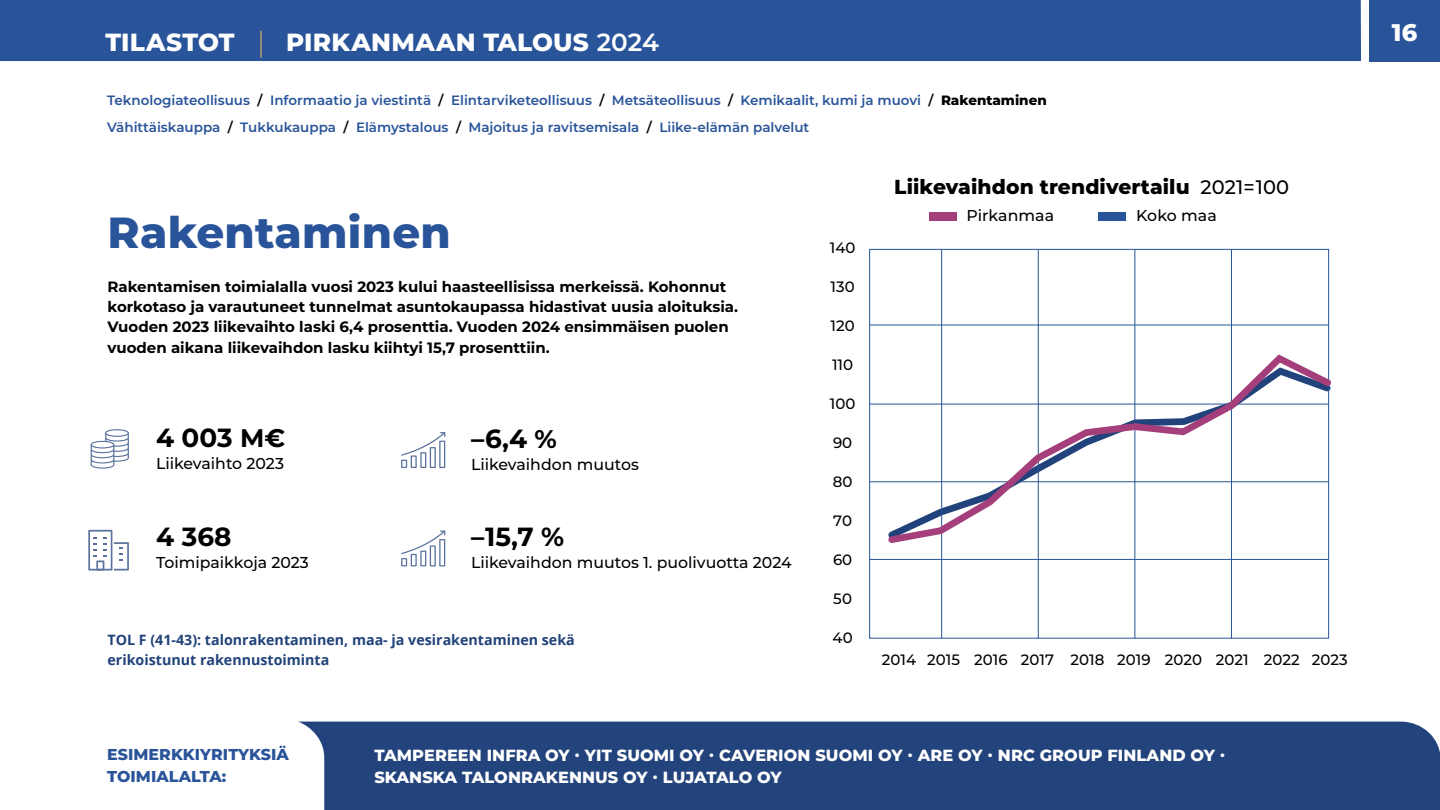
<style>
.page{position:relative;width:1440px;height:810px;background:#fff}
.page>*{position:absolute;margin:0;border:0;box-sizing:border-box;transform-origin:0 0}
.Otsikko_-_tilasto{font:800 43.5px "Montserrat";letter-spacing:.005em;color:#29549a}
.Tilasto_-_numeroarvo{font:700 26.25px "Montserrat";color:#000}
.TILASTOSIVUT{font:800 24.75px "Montserrat";letter-spacing:.01em;color:#fff}
.t1{font:800 24px "Montserrat";color:#fff}
.Trendikaavion_otsikko{font:800 20.25px "Montserrat";letter-spacing:.005em;color:#000}
.Esimerkkiyrityksiä{font:800 16.12px/21.8px "Montserrat";letter-spacing:.005em;color:#fff}
.Tilastoteksti_-_numeron_selite{font:500 15.75px "Montserrat";color:#000}
.Esimerkkiyrityksiä-2{font:800 15.75px "Montserrat";letter-spacing:.005em;color:#29549a}
.Trendikaavion_otsikko-2{font:500 15.75px "Montserrat";letter-spacing:.005em;color:#000}
.Tilastoteksti{font:700 15px/20.2px "Montserrat";color:#000}
.Monserat_bold_20_27{font:500 15px "Montserrat";letter-spacing:.005em;color:#000}
.Tilasto_-_selite{font:700 14.25px "Open Sans";color:#21427a}
.t2{font:600 13.5px "Montserrat";color:#29549a}
.s1{font-weight:600}
.s2{color:#000}
.s3{font-weight:800;color:#000}
.s4{font-size:25.5px}
.s5{font-weight:500;font-size:19.5px}
</style>
<div class="page">
<div style="left:0;top:0;width:1361px;height:61px;background:#29549a"></div>
<div style="left:299px;top:722px;width:1141px;height:88px;background:#22437b"></div>
<div style="left:1370px;top:0;width:70px;height:62px;background:#29549a"></div>
<svg style="left:91px;top:429px;width:38px;height:40px"></svg>
<svg style="left:88px;top:530px;width:41px;height:41px"></svg>
<svg style="left:401px;top:530px;width:44px;height:36px"></svg>
<svg style="left:401px;top:432px;width:44px;height:36px"></svg>
<hr style="left:260px;top:31px;width:2px;height:27px;background:#e8b455">
<div style="left:929px;top:212px;width:27px;height:9px;background:#a53f7b"></div>
<div style="left:1099px;top:212px;width:27px;height:9px;background:#29549a"></div>
<hr style="left:870px;top:559px;width:459px;height:1px;background:#29549a">
<hr style="left:870px;top:481px;width:459px;height:1px;background:#29549a">
<hr style="left:870px;top:404px;width:459px;height:1px;background:#29549a">
<hr style="left:870px;top:325px;width:459px;height:1px;background:#29549a">
<hr style="left:1038px;top:250px;width:1px;height:389px;background:#29549a">
<hr style="left:941px;top:250px;width:1px;height:389px;background:#29549a">
<hr style="left:1231px;top:249px;width:1px;height:390px;background:#29549a">
<hr style="left:1134px;top:249px;width:1px;height:390px;background:#29549a">
<svg style="left:884px;top:350px;width:447px;height:198px"></svg>
<p class="TILASTOSIVUT" style="left:106px;top:24px;width:131px">TILASTOT</p>
<p class="TILASTOSIVUT" style="left:286px;top:24px;width:374px">PIRKANMAAN TALOUS <span class="s1">2024</span></p>
<p class="t2" style="left:107px;top:91px;width:941px">Teknologiateollisuus <span class="s2">/</span> Informaatio ja viestintä <span class="s2">/</span> Elintarviketeollisuus <span class="s2">/</span> Metsäteollisuus <span class="s2">/</span> Kemikaalit, kumi ja muovi <span class="s2">/</span> <span class="s3">Rakentaminen</span></p>
<p class="t2" style="left:107px;top:118px;width:704px">Vähittäiskauppa <span class="s2">/</span> Tukkukauppa <span class="s2">/</span> Elämystalous <span class="s2">/</span> Majoitus ja ravitsemisala <span class="s2">/</span> Liike-elämän palvelut</p>
<h2 class="Otsikko_-_tilasto" style="left:108px;top:201px;width:345px">Rakentaminen</h2>
<p class="Tilastoteksti" style="left:108px;top:276px;width:632px">Rakentamisen toimialalla vuosi 2023 kului haasteellisissa merkeissä. Kohonnut korkotaso ja varautuneet tunnelmat asuntokaupassa hidastivat uusia aloituksia.<br>Vuoden 2023 liikevaihto laski 6,4 prosenttia. Vuoden 2024 ensimmäisen puolen vuoden aikana liikevaihdon lasku kiihtyi 15,7 prosenttiin.</p>
<p class="Tilasto_-_numeroarvo" style="left:156px;top:419px;width:131px">4 003 <span class="s4">M€</span></p>
<p class="Tilastoteksti_-_numeron_selite" style="left:156px;top:453px;width:130px">Liikevaihto 2023</p>
<p class="Tilasto_-_numeroarvo" style="left:156px;top:518px;width:77px">4 368</p>
<p class="Tilastoteksti_-_numeron_selite" style="left:156px;top:551px;width:154px">Toimipaikkoja 2023</p>
<p class="Tilasto_-_numeroarvo" style="left:471px;top:420px;width:87px">–6,4 <span class="s4">%</span></p>
<p class="Tilastoteksti_-_numeron_selite" style="left:471px;top:454px;width:169px">Liikevaihdon muutos</p>
<p class="Tilasto_-_numeroarvo" style="left:471px;top:518px;width:95px">–15,7 %</p>
<p class="Tilastoteksti_-_numeron_selite" style="left:471px;top:552px;width:322px">Liikevaihdon muutos 1. puolivuotta 2024</p>
<p class="Tilasto_-_selite" style="left:108px;top:630px;width:469px">TOL F (41-43): talonrakentaminen, maa- ja vesirakentaminen sekä</p>
<p class="Tilasto_-_selite" style="left:108px;top:650px;width:223px">erikoistunut rakennustoiminta</p>
<p class="Monserat_bold_20_27" style="left:830px;top:238px;width:27px">140</p>
<p class="Monserat_bold_20_27" style="left:831px;top:277px;width:26px">130</p>
<p class="Monserat_bold_20_27" style="left:831px;top:316px;width:26px">120</p>
<p class="Monserat_bold_20_27" style="left:832px;top:355px;width:23px">110</p>
<p class="Monserat_bold_20_27" style="left:830px;top:394px;width:27px">100</p>
<p class="Monserat_bold_20_27" style="left:833px;top:433px;width:21px">90</p>
<p class="Monserat_bold_20_27" style="left:833px;top:472px;width:21px">80</p>
<p class="Monserat_bold_20_27" style="left:833px;top:511px;width:20px">70</p>
<p class="Monserat_bold_20_27" style="left:833px;top:550px;width:21px">60</p>
<p class="Monserat_bold_20_27" style="left:833px;top:589px;width:20px">50</p>
<p class="Monserat_bold_20_27" style="left:833px;top:628px;width:22px">40</p>
<h4 class="Trendikaavion_otsikko" style="left:894px;top:172px;width:396px">Liikevaihdon trendivertailu <span class="s5">2021=100</span></h4>
<h4 class="Trendikaavion_otsikko-2" style="left:967px;top:204px;width:89px">Pirkanmaa</h4>
<h4 class="Trendikaavion_otsikko-2" style="left:1136px;top:204px;width:82px">Koko maa</h4>
<p class="Monserat_bold_20_27" style="left:882px;top:649px;width:468px">2014 2015 2016 2017 2018 2019 2020 2021 2022 2023</p>
<p class="Esimerkkiyrityksiä-2" style="left:107px;top:743px;width:183px">ESIMERKKIYRITYKSIÄ</p>
<p class="Esimerkkiyrityksiä-2" style="left:107px;top:765px;width:121px">TOIMIALALTA:</p>
<p class="Esimerkkiyrityksiä" style="left:374px;top:743px;width:853px">TAMPEREEN INFRA OY ∙ YIT SUOMI OY ∙ CAVERION SUOMI OY ∙ ARE OY ∙ NRC GROUP FINLAND OY ∙<br>SKANSKA TALONRAKENNUS OY ∙ LUJATALO OY</p>
<h3 class="t1" style="left:1392px;top:15px;width:27px">16</h3>
</div>
